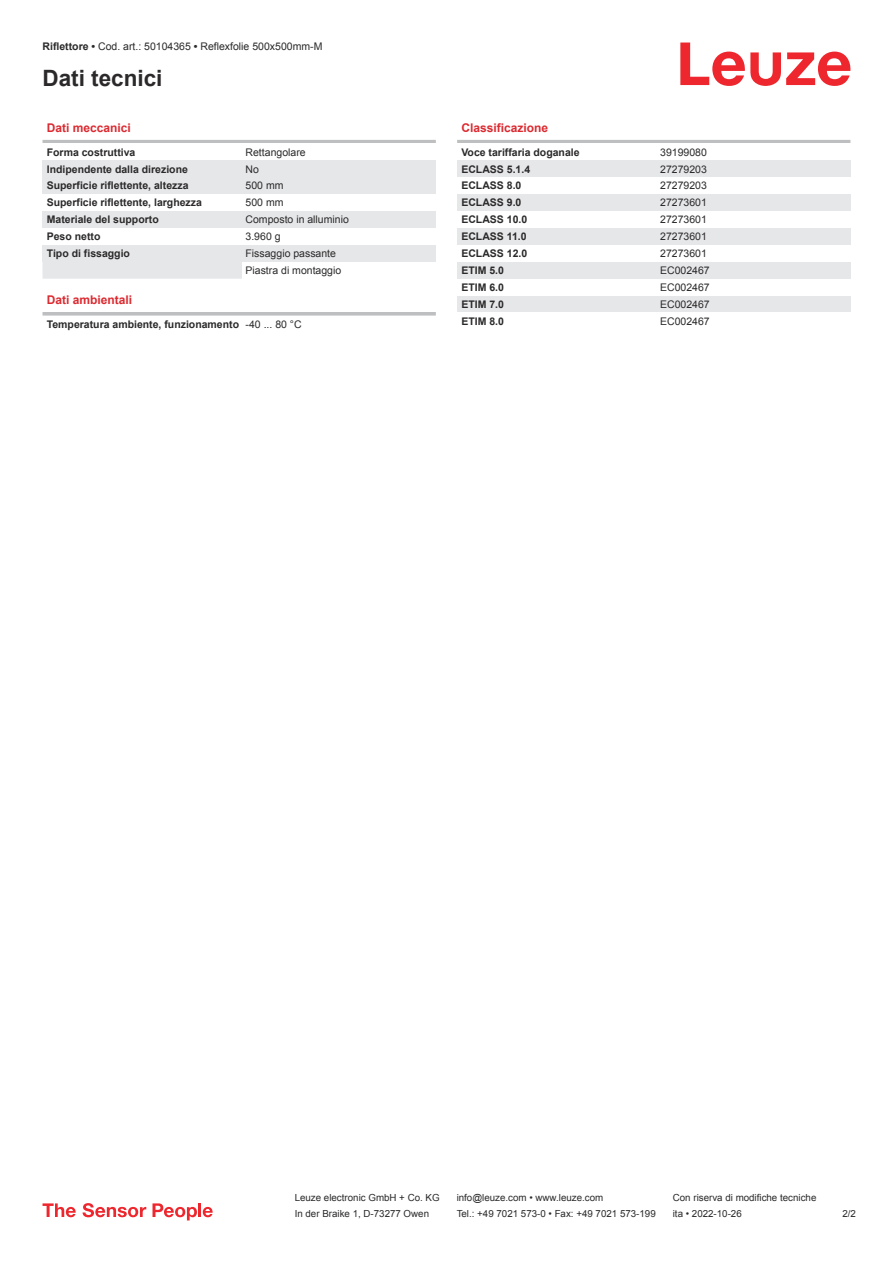
<style>
.page{position:relative;width:893px;height:1263px;background:#fff}
.page>*{position:absolute;margin:0;border:0;box-sizing:border-box;transform-origin:0 0}
.t1{font:700 22.5px "Arial";color:#2b292a}
.t2{font:700 12px "Arial";color:#db2a30}
.t3{font:700 10.5px "Arial";color:#2b292a}
.t4{font:10.5px/17px "Arial";color:#2b292a}
.t5{font:9.75px "Arial";color:#2b292a}
.s1{font-weight:700}
.s2{font-weight:400}
</style>
<div class="page">
<svg style="left:680px;top:43px;width:170px;height:43px"></svg>
<div style="left:43px;top:262px;width:199px;height:17px;background:#e6e7e9"></div>
<hr style="left:43px;top:140px;width:393px;height:3px;background:#bdbfc1">
<div style="left:43px;top:160px;width:199px;height:17px;background:#e6e7e9"></div>
<div style="left:242px;top:160px;width:194px;height:17px;background:#e6e7e9"></div>
<div style="left:43px;top:177px;width:199px;height:17px;background:#e6e7e9"></div>
<div style="left:242px;top:177px;width:194px;height:17px;background:#e6e7e9"></div>
<div style="left:43px;top:211px;width:199px;height:17px;background:#e6e7e9"></div>
<div style="left:242px;top:211px;width:194px;height:17px;background:#e6e7e9"></div>
<div style="left:43px;top:245px;width:199px;height:17px;background:#e6e7e9"></div>
<div style="left:242px;top:245px;width:194px;height:17px;background:#e6e7e9"></div>
<svg style="left:43px;top:312px;width:393px;height:4px;fill:#bdbfc1"></svg>
<hr style="left:457px;top:140px;width:393px;height:3px;background:#bdbfc1">
<div style="left:457px;top:160px;width:200px;height:17px;background:#e6e7e9"></div>
<div style="left:657px;top:160px;width:193px;height:17px;background:#e6e7e9"></div>
<div style="left:457px;top:194px;width:200px;height:17px;background:#e6e7e9"></div>
<div style="left:657px;top:194px;width:193px;height:17px;background:#e6e7e9"></div>
<div style="left:457px;top:228px;width:200px;height:17px;background:#e6e7e9"></div>
<div style="left:657px;top:228px;width:193px;height:17px;background:#e6e7e9"></div>
<div style="left:457px;top:262px;width:200px;height:17px;background:#e6e7e9"></div>
<div style="left:657px;top:262px;width:193px;height:17px;background:#e6e7e9"></div>
<div style="left:457px;top:296px;width:200px;height:16px;background:#e6e7e9"></div>
<div style="left:657px;top:296px;width:193px;height:16px;background:#e6e7e9"></div>
<svg style="left:43px;top:1203px;width:33px;height:14px"></svg>
<svg style="left:83px;top:1203px;width:63px;height:14px"></svg>
<svg style="left:153px;top:1203px;width:44px;height:17px"></svg>
<hr style="left:198px;top:1203px;width:3px;height:14px;background:#ed272d">
<svg style="left:203px;top:1207px;width:10px;height:10px"></svg>
<p class="t4" style="left:43px;top:39px;width:281px"><span class="s1">Riflettore •</span> Cod. art.: 50104365 <span class="s1">•</span> Reflexfolie 500x500mm-M</p>
<h1 class="t1" style="left:43px;top:70px;width:122px">Dati tecnici</h1>
<p class="t2" style="left:47px;top:123px;width:86px">Dati meccanici</p>
<p class="t3" style="left:47px;top:148px;width:90px">Forma costruttiva</p>
<p class="t4" style="left:246px;top:144px;width:62px">Rettangolare</p>
<p class="t3" style="left:47px;top:165px;width:143px">Indipendente dalla direzione</p>
<p class="t4" style="left:246px;top:161px;width:15px">No</p>
<p class="t3" style="left:47px;top:182px;width:143px">Superficie riflettente, altezza</p>
<p class="t4" style="left:246px;top:178px;width:39px">500 mm</p>
<p class="t3" style="left:47px;top:199px;width:157px">Superficie riflettente, larghezza</p>
<p class="t4" style="left:246px;top:195px;width:39px">500 mm</p>
<p class="t3" style="left:47px;top:216px;width:114px">Materiale del supporto</p>
<p class="t4" style="left:246px;top:212px;width:105px">Composto in alluminio</p>
<p class="t3" style="left:47px;top:233px;width:55px">Peso netto</p>
<p class="t4" style="left:246px;top:229px;width:37px">3.960 g</p>
<p class="t3" style="left:47px;top:249px;width:85px">Tipo di fissaggio</p>
<p class="t4" style="left:246px;top:246px;width:97px">Fissaggio passante<br>Piastra di montaggio</p>
<p class="t2" style="left:47px;top:296px;width:87px">Dati ambientali</p>
<p class="t3" style="left:47px;top:320px;width:256px">Temperatura ambiente, funzionamento <span class="s2">-40 ... 80 °C</span></p>
<p class="t2" style="left:461px;top:123px;width:88px">Classificazione</p>
<p class="t3" style="left:461px;top:148px;width:120px">Voce tariffaria doganale</p>
<p class="t4" style="left:660px;top:144px;width:48px">39199080</p>
<p class="t3" style="left:461px;top:165px;width:70px">ECLASS 5.1.4</p>
<p class="t4" style="left:660px;top:161px;width:48px">27279203</p>
<p class="t3" style="left:461px;top:182px;width:62px">ECLASS 8.0</p>
<p class="t4" style="left:660px;top:178px;width:48px">27279203</p>
<p class="t3" style="left:461px;top:199px;width:62px">ECLASS 9.0</p>
<p class="t4" style="left:660px;top:195px;width:48px">27273601</p>
<p class="t3" style="left:461px;top:216px;width:67px">ECLASS 10.0</p>
<p class="t4" style="left:660px;top:212px;width:48px">27273601</p>
<p class="t3" style="left:461px;top:233px;width:67px">ECLASS 11.0</p>
<p class="t4" style="left:660px;top:229px;width:48px">27273601</p>
<p class="t3" style="left:461px;top:249px;width:67px">ECLASS 12.0</p>
<p class="t4" style="left:660px;top:246px;width:48px">27273601</p>
<p class="t3" style="left:461px;top:266px;width:44px">ETIM 5.0</p>
<p class="t4" style="left:660px;top:263px;width:51px">EC002467</p>
<p class="t3" style="left:461px;top:283px;width:44px">ETIM 6.0</p>
<p class="t4" style="left:660px;top:280px;width:51px">EC002467</p>
<p class="t3" style="left:461px;top:300px;width:44px">ETIM 7.0</p>
<p class="t4" style="left:660px;top:297px;width:51px">EC002467</p>
<p class="t3" style="left:461px;top:317px;width:44px">ETIM 8.0</p>
<p class="t4" style="left:660px;top:313px;width:51px">EC002467</p>
<p class="t5" style="left:295px;top:1194px;width:146px">Leuze electronic GmbH + Co. KG</p>
<p class="t5" style="left:457px;top:1194px;width:148px">info@leuze.com • www.leuze.com</p>
<p class="t5" style="left:673px;top:1194px;width:145px">Con riserva di modifiche tecniche</p>
<p class="t5" style="left:295px;top:1210px;width:136px">In der Braike 1, D-73277 Owen</p>
<p class="t5" style="left:457px;top:1210px;width:201px">Tel.: +49 7021 573-0 • Fax: +49 7021 573-199</p>
<p class="t5" style="left:673px;top:1210px;width:70px">ita • 2022-10-26</p>
<p class="t5" style="left:842px;top:1210px;width:15px">2 /2</p>
</div>
